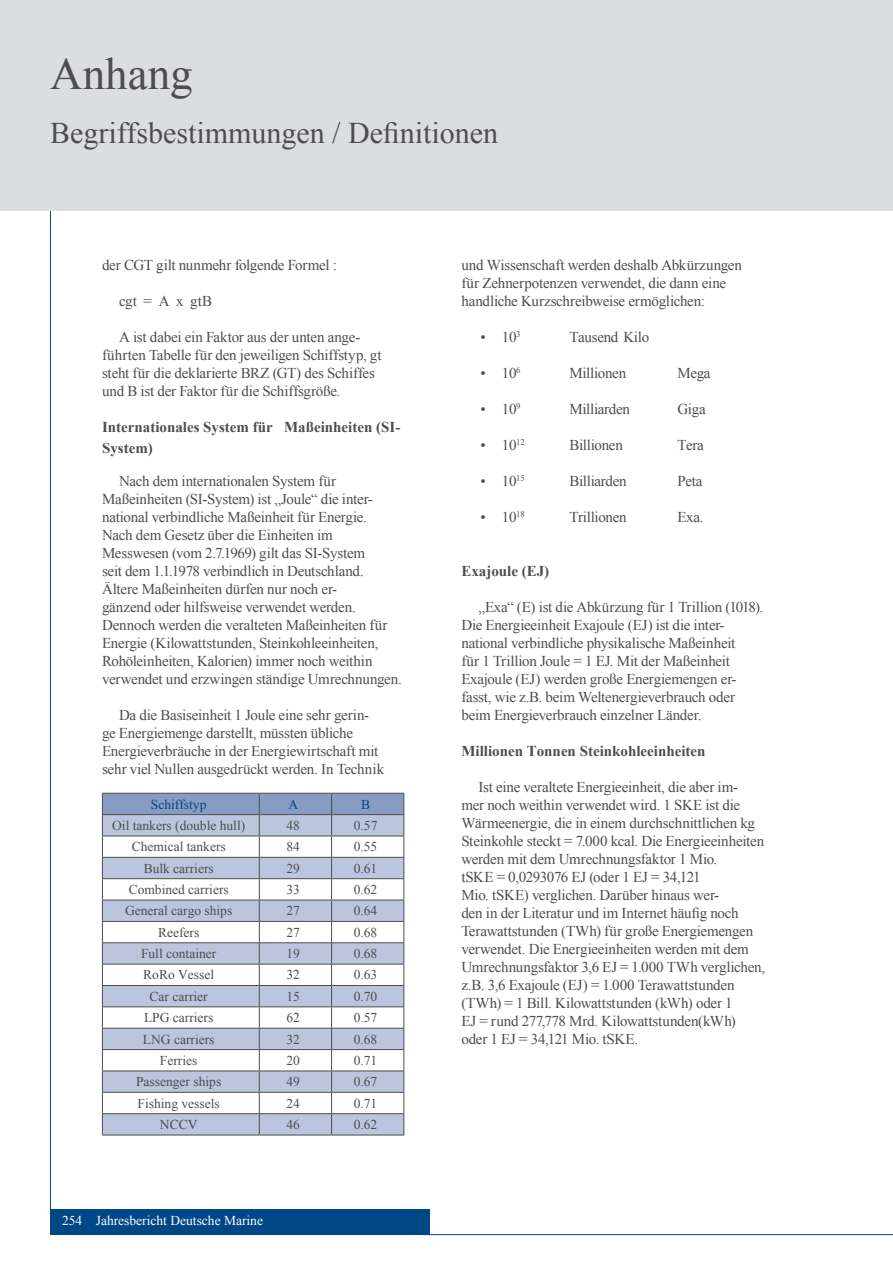
<style>
.page{position:relative;width:893px;height:1263px;background:#fff}
.page>*{position:absolute;margin:0;border:0;box-sizing:border-box;transform-origin:0 0}
.t1{font:45px "Times New Roman";color:#4d4d4f}
.t2{font:30px "Times New Roman";color:#4d4d4f}
.t3{font:15px/18px "Times New Roman";letter-spacing:-.015em;color:#4d4d4f}
.t4{font:700 15px/21px "Times New Roman";color:#4d4d4f}
.t5{font:13.5px "Times New Roman";color:#4d4d4f}
.t6{font:13.5px "Times New Roman";color:#fff}
.t7{font:13.5px "Times New Roman";color:#004785}
</style>
<div class="page">
<hr style="left:424px;top:1234px;width:469px;height:1px;background:#004785">
<hr style="left:50px;top:209px;width:1px;height:1009px;background:#004785">
<div style="left:0;top:0;width:893px;height:210px;background:#dcddde"></div>
<div style="left:50px;top:1209px;width:379px;height:26px;background:#004785"></div>
<hr style="left:102px;top:1135px;width:157px;height:1px;background:#4d4d4f">
<hr style="left:259px;top:1135px;width:73px;height:1px;background:#4d4d4f">
<hr style="left:332px;top:1135px;width:72px;height:1px;background:#4d4d4f">
<svg style="left:102px;top:793px;width:302px;height:342px"></svg>
<hr style="left:102px;top:814px;width:157px;height:1px;background:#4d4d4f">
<hr style="left:259px;top:814px;width:73px;height:1px;background:#4d4d4f">
<hr style="left:332px;top:814px;width:72px;height:1px;background:#4d4d4f">
<h1 class="t1" style="left:50px;top:44px;width:144px">Anhang</h1>
<h2 class="t2" style="left:50px;top:112px;width:449px">Begriffsbestimmungen / Definitionen</h2>
<p class="t3" style="left:102px;top:256px;width:236px">der CGT gilt nunmehr folgende Formel :</p>
<p class="t3" style="left:119px;top:292px;width:94px">cgt = A x gtB</p>
<p class="t3" style="left:102px;top:328px;width:281px;text-indent:17px">A ist dabei ein Faktor aus der unten ange&shy;führten Tabelle für den jeweiligen Schiffstyp, gt steht für die deklarierte BRZ (GT) des Schiffes und B ist der Faktor für die Schiffsgröße.</p>
<p class="t4" style="left:102px;top:416px;width:300px">Internationales System für Maßeinheiten (SI-<br>System)</p>
<p class="t3" style="left:102px;top:472px;width:301px;text-indent:17px">Nach dem internationalen System für Maßeinheiten (SI-System) ist „Joule“ die inter&shy;national verbindliche Maßeinheit für Energie.<br>Nach dem Gesetz über die Einheiten im Messwesen (vom 2.7.1969) gilt das SI-System<br>seit dem 1.1.1978 verbindlich in Deutschland.<br>Ältere Maßeinheiten dürfen nur noch er-<br>gänzend oder hilfsweise verwendet werden.<br>Dennoch werden die veralteten Maßeinheiten für Energie (Kilowattstunden, Steinkohleeinheiten, Rohöleinheiten, Kalorien) immer noch weithin verwendet und erzwingen ständige Umrechnungen.</p>
<p class="t3" style="left:102px;top:706px;width:284px;text-indent:17px">Da die Basiseinheit 1 Joule eine sehr gerin&shy;ge Energiemenge darstellt, müssten übliche Energieverbräuche in der Energiewirtschaft mit sehr viel Nullen ausgedrückt werden. In Technik</p>
<p class="t7" style="left:151px;top:795px;width:57px">Schiffstyp</p>
<p class="t7" style="left:288px;top:795px;width:11px">A</p>
<p class="t7" style="left:361px;top:795px;width:11px">B</p>
<p class="t5" style="left:112px;top:816px;width:135px">Oil tankers (double hull)</p>
<p class="t5" style="left:287px;top:816px;width:15px">48</p>
<p class="t5" style="left:354px;top:816px;width:25px">0.57</p>
<p class="t5" style="left:132px;top:838px;width:96px">Chemical tankers</p>
<p class="t5" style="left:287px;top:838px;width:15px">84</p>
<p class="t5" style="left:354px;top:838px;width:25px">0.55</p>
<p class="t5" style="left:144px;top:859px;width:72px">Bulk carriers</p>
<p class="t5" style="left:287px;top:859px;width:15px">29</p>
<p class="t5" style="left:354px;top:859px;width:25px">0.61</p>
<p class="t5" style="left:129px;top:880px;width:102px">Combined carriers</p>
<p class="t5" style="left:287px;top:880px;width:15px">33</p>
<p class="t5" style="left:354px;top:880px;width:25px">0.62</p>
<p class="t5" style="left:125px;top:902px;width:109px">General cargo ships</p>
<p class="t5" style="left:287px;top:902px;width:15px">27</p>
<p class="t5" style="left:354px;top:902px;width:25px">0.64</p>
<p class="t5" style="left:158px;top:923px;width:43px">Reefers</p>
<p class="t5" style="left:287px;top:923px;width:15px">27</p>
<p class="t5" style="left:354px;top:923px;width:25px">0.68</p>
<p class="t5" style="left:141px;top:944px;width:77px">Full container</p>
<p class="t5" style="left:287px;top:944px;width:15px">19</p>
<p class="t5" style="left:354px;top:944px;width:25px">0.68</p>
<p class="t5" style="left:143px;top:966px;width:72px">RoRo Vessel</p>
<p class="t5" style="left:287px;top:966px;width:15px">32</p>
<p class="t5" style="left:354px;top:966px;width:25px">0.63</p>
<p class="t5" style="left:150px;top:987px;width:60px">Car carrier</p>
<p class="t5" style="left:287px;top:987px;width:15px">15</p>
<p class="t5" style="left:354px;top:987px;width:25px">0.70</p>
<p class="t5" style="left:144px;top:1008px;width:71px">LPG carriers</p>
<p class="t5" style="left:287px;top:1008px;width:15px">62</p>
<p class="t5" style="left:354px;top:1008px;width:25px">0.57</p>
<p class="t5" style="left:143px;top:1030px;width:73px">LNG carriers</p>
<p class="t5" style="left:287px;top:1030px;width:15px">32</p>
<p class="t5" style="left:354px;top:1030px;width:25px">0.68</p>
<p class="t5" style="left:160px;top:1051px;width:39px">Ferries</p>
<p class="t5" style="left:287px;top:1051px;width:15px">20</p>
<p class="t5" style="left:354px;top:1051px;width:25px">0.71</p>
<p class="t5" style="left:136px;top:1073px;width:87px">Passenger ships</p>
<p class="t5" style="left:287px;top:1073px;width:15px">49</p>
<p class="t5" style="left:354px;top:1073px;width:25px">0.67</p>
<p class="t5" style="left:138px;top:1094px;width:84px">Fishing vessels</p>
<p class="t5" style="left:286px;top:1094px;width:15px">24</p>
<p class="t5" style="left:354px;top:1094px;width:25px">0.71</p>
<p class="t5" style="left:160px;top:1115px;width:39px">NCCV</p>
<p class="t5" style="left:286px;top:1115px;width:15px">46</p>
<p class="t5" style="left:354px;top:1115px;width:25px">0.62</p>
<p class="t6" style="left:62px;top:1211px;width:202px">254 Jahresbericht Deutsche Marine</p>
<p class="t3" style="left:461px;top:256px;width:282px">und Wissenschaft werden deshalb Abkürzungen für Zehnerpotenzen verwendet, die dann eine handliche Kurzschreibweise ermöglichen:</p>
<p class="t3" style="left:481px;top:328px;width:42px">• 10<sup>3</sup></p>
<p class="t3" style="left:569px;top:328px;width:81px">Tausend Kilo</p>
<p class="t3" style="left:481px;top:364px;width:42px">• 10<sup>6</sup></p>
<p class="t3" style="left:569px;top:364px;width:58px">Millionen</p>
<p class="t3" style="left:677px;top:364px;width:35px">Mega</p>
<p class="t3" style="left:481px;top:400px;width:42px">• 10<sup>9</sup></p>
<p class="t3" style="left:569px;top:400px;width:62px">Milliarden</p>
<p class="t3" style="left:677px;top:400px;width:30px">Giga</p>
<p class="t3" style="left:481px;top:436px;width:46px">• 10<sup>12</sup></p>
<p class="t3" style="left:569px;top:436px;width:55px">Billionen</p>
<p class="t3" style="left:677px;top:436px;width:28px">Tera</p>
<p class="t3" style="left:481px;top:472px;width:46px">• 10<sup>15</sup></p>
<p class="t3" style="left:569px;top:472px;width:59px">Billiarden</p>
<p class="t3" style="left:677px;top:472px;width:26px">Peta</p>
<p class="t3" style="left:481px;top:508px;width:46px">• 10<sup>18</sup></p>
<p class="t3" style="left:569px;top:508px;width:59px">Trillionen</p>
<p class="t3" style="left:677px;top:508px;width:28px">Exa.</p>
<p class="t4" style="left:461px;top:560px;width:89px">Exajoule (EJ)</p>
<p class="t3" style="left:461px;top:598px;width:303px;text-indent:17px">„Exa“ (E) ist die Abkürzung für 1 Trillion (1018).<br>Die Energieeinheit Exajoule (EJ) ist die inter&shy;national verbindliche physikalische Maßeinheit<br>für 1 Trillion Joule = 1 EJ. Mit der Maßeinheit Exajoule (EJ) werden große Energiemengen er&shy;fasst, wie z.B. beim Weltenergieverbrauch oder beim Energieverbrauch einzelner Länder.</p>
<p class="t4" style="left:461px;top:740px;width:246px">Millionen Tonnen Steinkohleeinheiten</p>
<p class="t3" style="left:461px;top:778px;width:305px;text-indent:17px">Ist eine veraltete Energieeinheit, die aber im-<br>mer noch weithin verwendet wird. 1 SKE ist die Wärmeenergie, die in einem durchschnittlichen kg Steinkohle steckt = 7.000 kcal. Die Energieeinheiten werden mit dem Umrechnungsfaktor 1 Mio.<br>tSKE = 0,0293076 EJ (oder 1 EJ = 34,121<br>Mio. tSKE) verglichen. Darüber hinaus wer-<br>den in der Literatur und im Internet häufig noch Terawattstunden (TWh) für große Energiemengen verwendet. Die Energieeinheiten werden mit dem Umrechnungsfaktor 3,6 EJ = 1.000 TWh verglichen, z.B. 3,6 Exajoule (EJ) = 1.000 Terawattstunden (TWh) = 1 Bill. Kilowattstunden (kWh) oder 1<br>EJ = rund 277,778 Mrd. Kilowattstunden(kWh) oder 1 EJ = 34,121 Mio. tSKE.</p>
</div>
